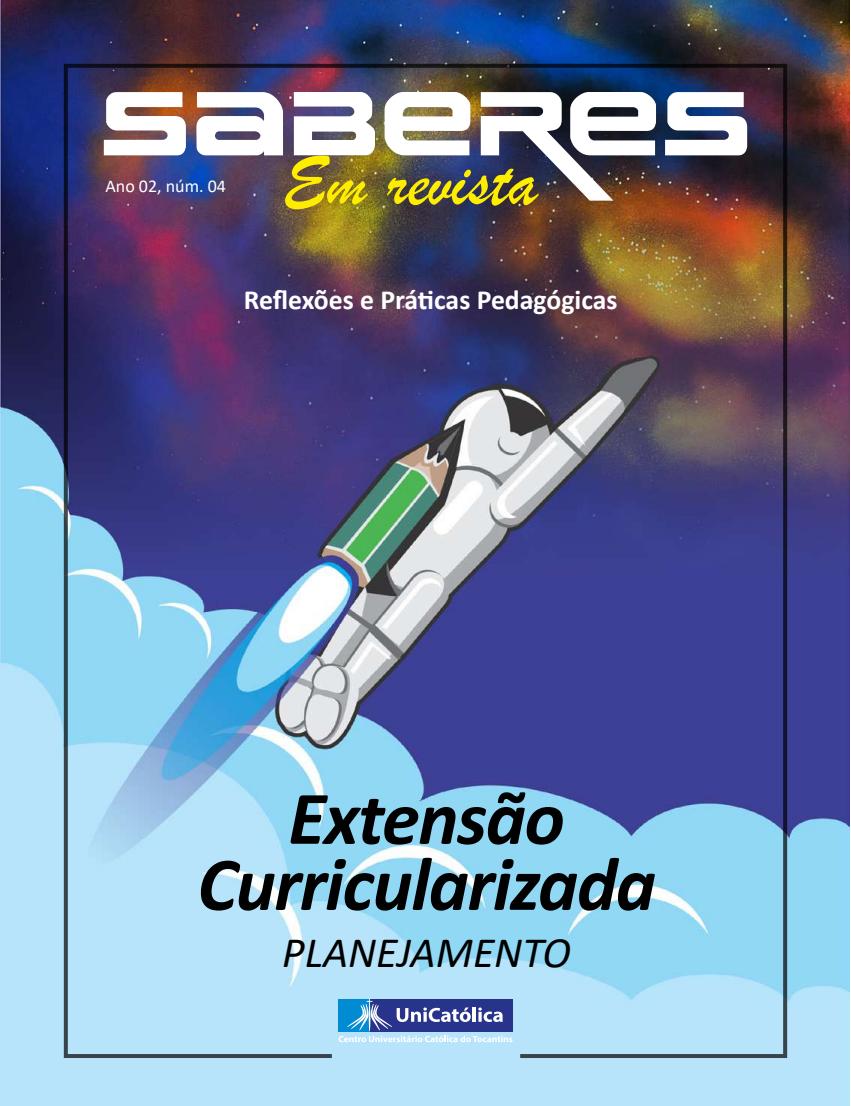
<style>
.page{position:relative;width:851px;height:1106px;background:#fff}
.page>*{position:absolute;margin:0;border:0;box-sizing:border-box;transform-origin:0 0}
.t1{font:italic 700 76.5px/66px "Calibri";letter-spacing:-.02em;color:#000;text-align:center}
.t2{font:72px "Brush Script";color:#ffed00}
.t3{font:italic 43.5px "Calibri";color:#000}
.t4{font:700 27.75px "Calibri";color:#fff}
.t5{font:18px "Calibri";color:#fff}
</style>
<div class="page">
<img style="left:0;top:0;width:849px;height:1106px">
<img style="left:64px;top:64px;width:723px;height:994px">
<img style="left:104px;top:92px;width:643px;height:109px">
<svg style="left:338px;top:998px;width:174px;height:44px;background:#6786be"></svg>
<p class="t5" style="left:105px;top:173px;width:122px">Ano 02, núm. 04</p>
<h2 class="t2" style="left:283px;top:138px;width:256px">Em revista</h2>
<p class="t4" style="left:244px;top:280px;width:375px">Reflexões e Práticas Pedagógicas</p>
<h1 class="t1" style="left:197px;top:782px;width:460px">Extensão<br>Curricularizada</h1>
<h3 class="t3" style="left:282px;top:922px;width:290px">PLANEJAMENTO</h3>
</div>
